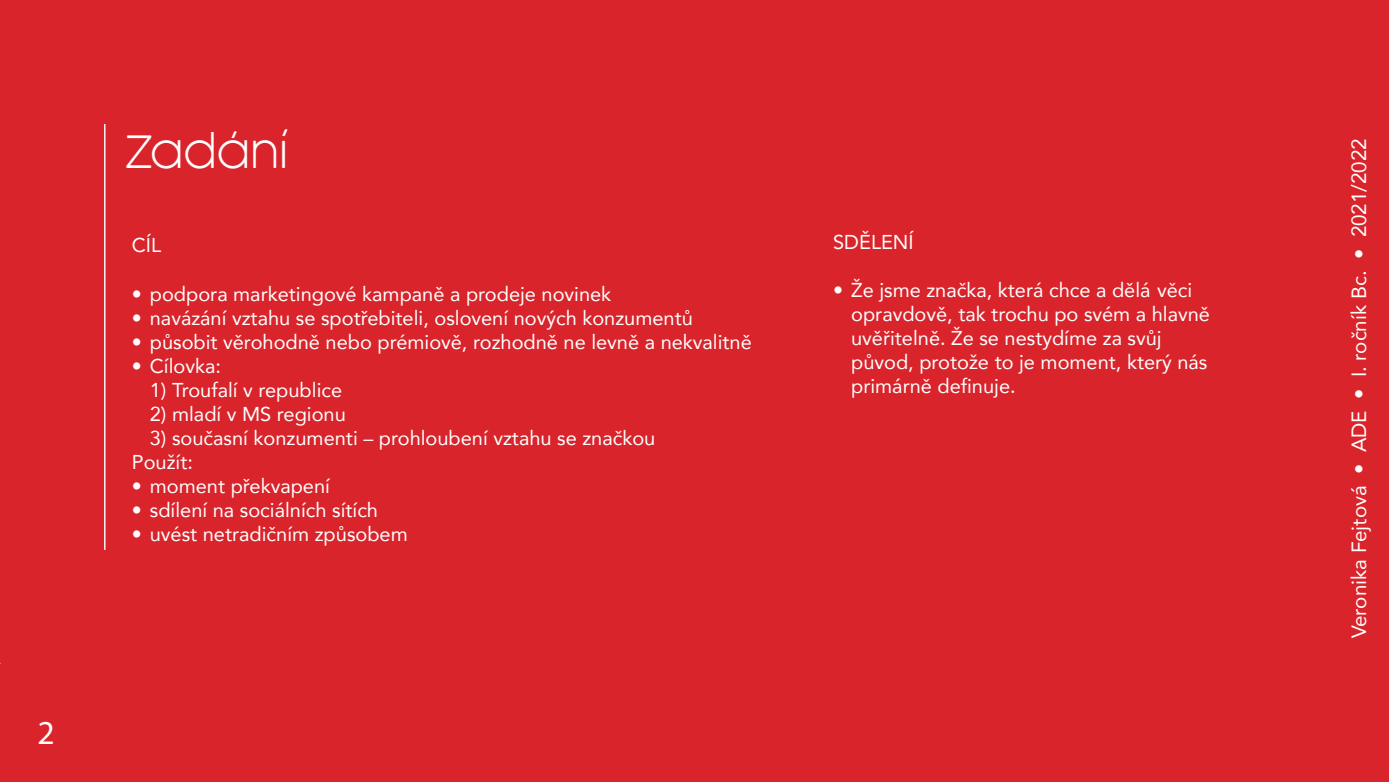
<style>
.page{position:relative;width:1389px;height:782px;background:#fff}
.page>*{position:absolute;margin:0;border:0;box-sizing:border-box;transform-origin:0 0}
.t1{font:200 43.45px "COCOGOOSE";letter-spacing:-.02em;color:#fff}
.t2{font:33.55px "Myriad Pro";color:#fff}
.t3{font:20.55px "Avenir";color:#fff}
.t4{font:20px/24px "Avenir";color:#fff}
</style>
<div class="page">
<div style="left:0;top:0;width:1389px;height:781px;background:#d9242b"></div>
<hr style="left:104px;top:124px;width:1px;height:425px;background:#fff">
<h2 class="t2" style="left:37px;top:712px;width:19px">2</h2>
<h1 class="t1" style="left:125px;top:127px;width:165px">Zadání</h1>
<p class="t4" style="left:132px;top:233px;width:31px">CÍL</p>
<p class="t4" style="left:132px;top:281px;width:481px">• podpora marketingové kampaně a prodeje novinek</p>
<p class="t4" style="left:132px;top:305px;width:562px">• navázání vztahu se spotřebiteli, oslovení nových konzumentů</p>
<p class="t4" style="left:132px;top:329px;width:621px">• působit věrohodně nebo prémiově, rozhodně ne levně a nekvalitně</p>
<p class="t4" style="left:132px;top:353px;width:91px">• Cílovka:</p>
<p class="t4" style="left:150px;top:377px;width:194px">1) Troufalí v republice</p>
<p class="t4" style="left:150px;top:401px;width:198px">2) mladí v MS regionu</p>
<p class="t4" style="left:132px;top:425px;width:525px;text-indent:18px">3) současní konzumenti – prohloubení vztahu se značkou<br>Použít:</p>
<p class="t4" style="left:132px;top:473px;width:200px">• moment překvapení</p>
<p class="t4" style="left:132px;top:497px;width:248px">• sdílení na sociálních sítích</p>
<p class="t4" style="left:132px;top:521px;width:277px">• uvést netradičním způsobem</p>
<p class="t4" style="left:833px;top:229px;width:82px">SDĚLENÍ</p>
<p class="t4" style="left:851px;top:277px;width:360px;text-indent:-18px">• Že jsme značka, která chce a dělá věci opravdově, tak trochu po svém a hlavně uvěřitelně. Že se nestydíme za svůj původ, protože to je moment, který nás primárně definuje.</p>
<p class="t3" style="left:1342px;top:638px;width:501px;rotate:-90deg">Veronika Fejtová • ADE • I. ročník Bc. • 2021/2022</p>
</div>
